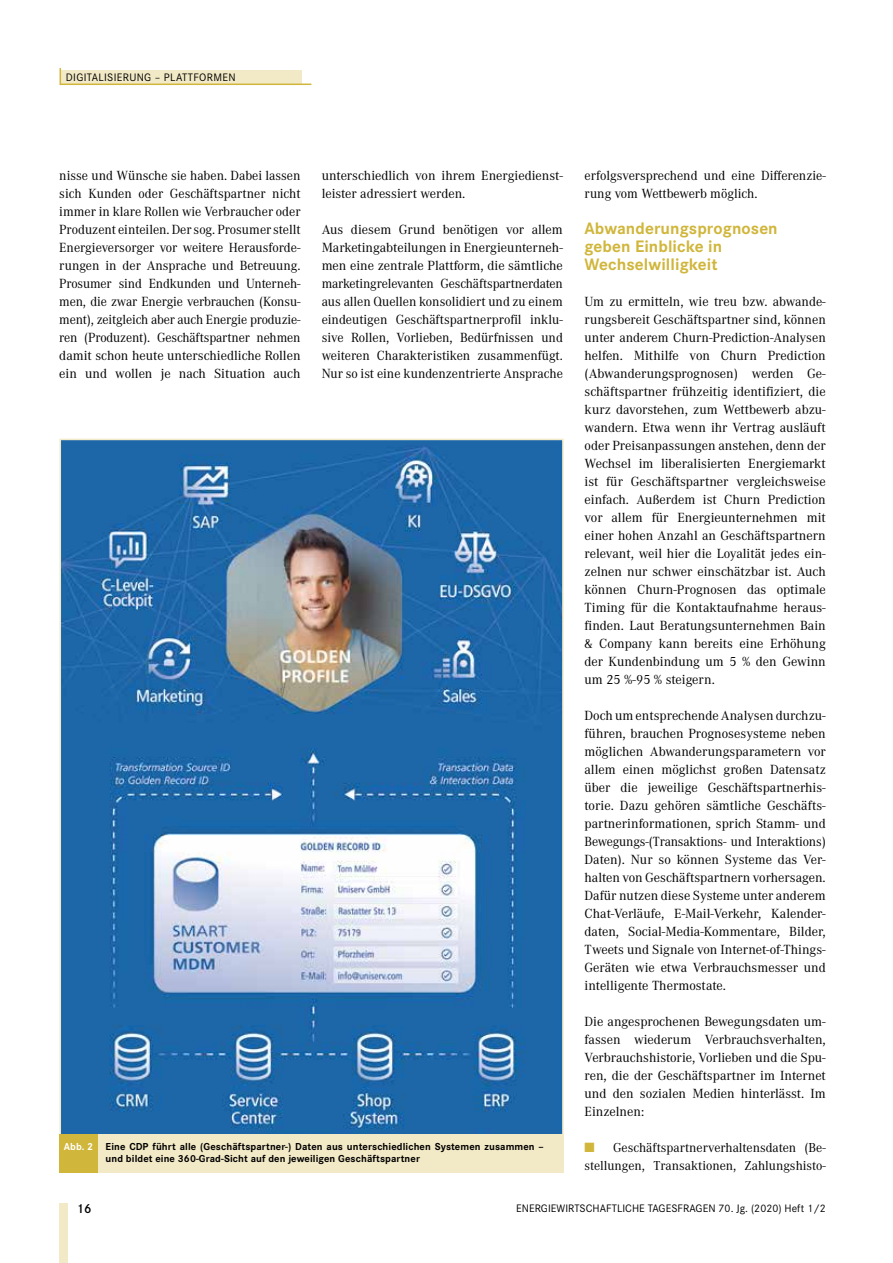
<style>
.page{position:relative;width:893px;height:1263px;background:#fff}
.page>*{position:absolute;margin:0;border:0;box-sizing:border-box;transform-origin:0 0}
.Fliess{font:700 17.25px "Corporate S";letter-spacing:.005em;color:#d0b63b}
.Fliess-2{font:13.8px/18px "Corporate A";color:#000;text-align:justify}
.Fliess-3{font:13.5px/18px "Corporate A";color:#000}
.t1{font:600 13.5px "Corporate S";color:#000}
.t2{font:11.25px "Corporate S";letter-spacing:.005em;color:#000}
.t3{font:11.25px "Corporate S";letter-spacing:.03em;color:#000}
.Bildunterschrift{font:700 10.5px/12px "Corporate S";letter-spacing:.01em;color:#000}
.s1{color:#fff}
.s2{color:#d0b63b}
</style>
<div class="page">
<div style="left:60px;top:71px;width:242px;height:13px;background:#f2e9c6"></div>
<hr style="left:60px;top:84px;width:251px;height:1px;background:#d0b63b">
<svg style="left:60px;top:68px;width:1px;height:16px"></svg>
<div style="left:60px;top:1203px;width:8px;height:60px;background:#f2e9c6"></div>
<img style="left:63px;top:442px;width:498px;height:692px">
<div style="left:60px;top:1134px;width:503px;height:38px;background:#f2e9c6"></div>
<div style="left:60px;top:1134px;width:38px;height:39px;background:#d0b63b"></div>
<p class="t3" style="left:66px;top:71px;width:171px">DIGITALISIERUNG – PLATTFORMEN</p>
<p class="Fliess-2" style="left:59px;top:167px;width:243px">nisse und Wünsche sie haben. Dabei lassen sich Kunden oder Geschäftspartner nicht immer in klare Rollen wie Verbraucher oder Produzent einteilen. Der sog. Prosumer stellt Energieversorger vor weitere Herausforde&shy;rungen in der Ansprache und Betreuung.<br>Prosumer sind Endkunden und Unterneh&shy;men, die zwar Energie verbrauchen (Konsu&shy;ment), zeitgleich aber auch Energie produzie&shy;ren (Produzent). Geschäftspartner nehmen damit schon heute unterschiedliche Rollen ein und wollen je nach Situation auch</p>
<p class="Fliess-2" style="left:322px;top:167px;width:243px">unterschiedlich von ihrem Energiedienst&shy;leister adressiert werden.</p>
<p class="Fliess-2" style="left:322px;top:221px;width:243px">Aus diesem Grund benötigen vor allem Marketingabteilungen in Energieunterneh&shy;men eine zentrale Plattform, die sämtliche marketingrelevanten Geschäftspartnerdaten aus allen Quellen konsolidiert und zu einem eindeutigen Geschäftspartnerprofil inklu&shy;sive Rollen, Vorlieben, Bedürfnissen und weiteren Charakteristiken zusammenfügt.<br>Nur so ist eine kundenzentrierte Ansprache</p>
<p class="Bildunterschrift" style="left:106px;top:1140px;width:440px;text-indent:-42px"><span class="s1">Abb. 2</span> Eine CDP führt alle (Geschäftspartner-) Daten aus unterschiedlichen Systemen zusammen – und bildet eine 360-Grad-Sicht auf den jeweiligen Geschäftspartner</p>
<p class="Fliess-2" style="left:585px;top:167px;width:243px">erfolgsversprechend und eine Differenzie&shy;rung vom Wettbewerb möglich.</p>
<p class="Fliess" style="left:585px;top:218px;width:195px">Abwanderungsprognosen</p>
<p class="Fliess" style="left:585px;top:236px;width:139px">geben Einblicke in</p>
<p class="Fliess" style="left:585px;top:254px;width:135px">Wechselwilligkeit</p>
<p class="Fliess-2" style="left:585px;top:293px;width:243px">Um zu ermitteln, wie treu bzw. abwande&shy;rungsbereit Geschäftspartner sind, können unter anderem Churn-Prediction-Analysen helfen. Mithilfe von Churn Prediction (Abwanderungsprognosen) werden Ge&shy;schäftspartner frühzeitig identifiziert, die kurz davorstehen, zum Wettbewerb abzu&shy;wandern. Etwa wenn ihr Vertrag ausläuft oder Preisanpassungen anstehen, denn der Wechsel im liberalisierten Energiemarkt ist für Geschäftspartner vergleichsweise einfach. Außerdem ist Churn Prediction vor allem für Energieunternehmen mit einer hohen Anzahl an Geschäftspartnern relevant, weil hier die Loyalität jedes ein&shy;zelnen nur schwer einschätzbar ist. Auch können Churn-Prognosen das optimale Timing für die Kontaktaufnahme heraus&shy;finden. Laut Beratungsunternehmen Bain &amp; Company kann bereits eine Erhöhung der Kundenbindung um 5 % den Gewinn um 25 %-95 % steigern.</p>
<p class="Fliess-2" style="left:585px;top:707px;width:243px">Doch um entsprechende Analysen durchzu&shy;führen, brauchen Prognosesysteme neben möglichen Abwanderungsparametern vor allem einen möglichst großen Datensatz über die jeweilige Geschäftspartnerhis&shy;torie. Dazu gehören sämtliche Geschäfts&shy;partnerinformationen, sprich Stamm- und Bewegungs-(Transaktions- und Interaktions)<br>Daten). Nur so können Systeme das Ver&shy;halten von Geschäftspartnern vorhersagen.<br>Dafür nutzen diese Systeme unter anderem Chat-Verläufe, E-Mail-Verkehr, Kalender&shy;daten, Social-Media-Kommentare, Bilder, Tweets und Signale von Internet-of-Things-Geräten wie etwa Verbrauchsmesser und intelligente Thermostate.</p>
<p class="Fliess-2" style="left:585px;top:1013px;width:243px">Die angesprochenen Bewegungsdaten um&shy;fassen wiederum Verbrauchsverhalten, Verbrauchshistorie, Vorlieben und die Spu&shy;ren, die der Geschäftspartner im Internet und den sozialen Medien hinterlässt. Im Einzelnen:</p>
<p class="Fliess-3" style="left:585px;top:1139px;width:243px"><span class="s2">■</span> Geschäftspartnerverhaltensdaten (Be&shy;stellungen, Transaktionen, Zahlungshisto-</p>
<p class="t1" style="left:77px;top:1201px;width:16px">16</p>
<p class="t2" style="left:516px;top:1202px;width:311px">ENERGIEWIRTSCHAFTLICHE TAGESFRAGEN 70. Jg. (2020) Heft 1/2</p>
</div>
